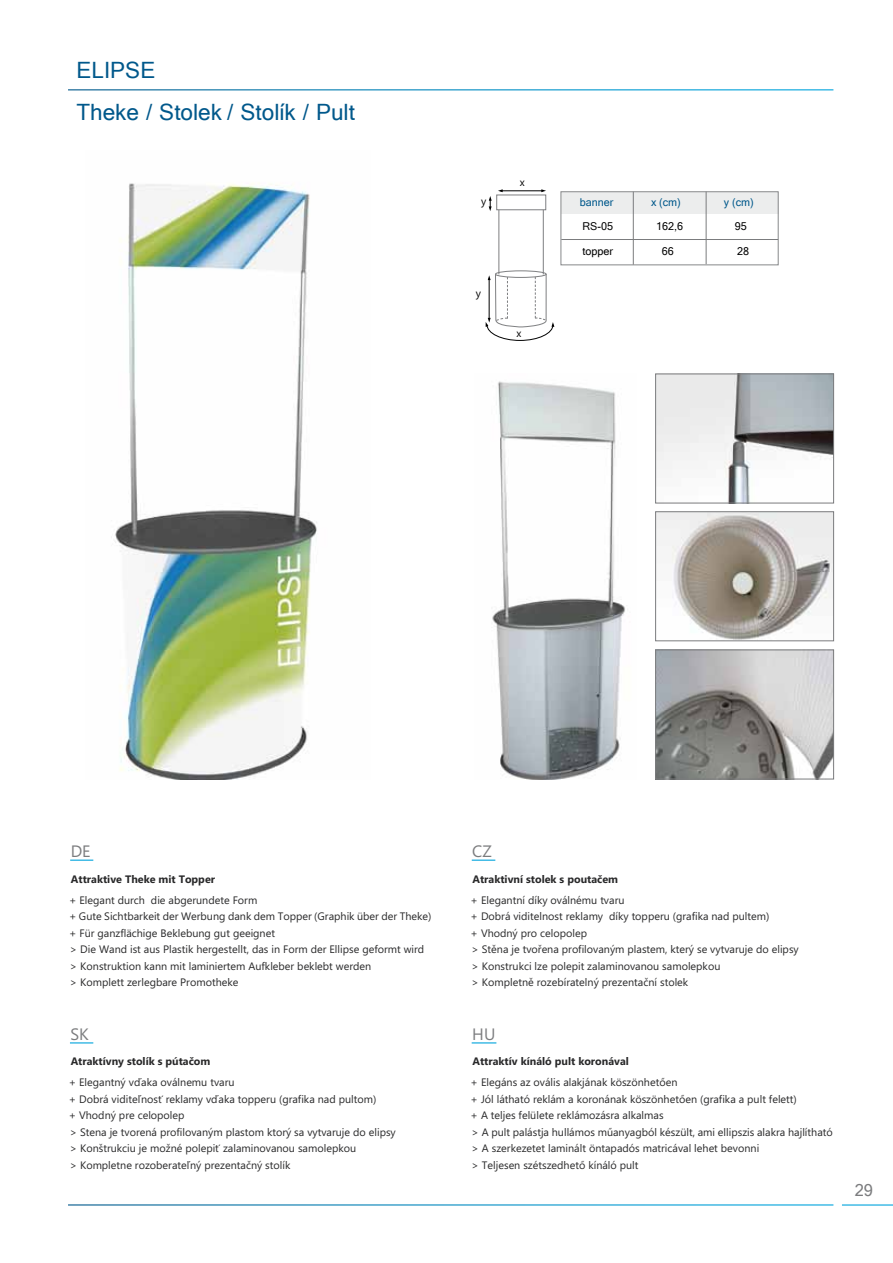
<style>
.page{position:relative;width:893px;height:1263px;background:#fff}
.page>*{position:absolute;margin:0;border:0;box-sizing:border-box;transform-origin:0 0}
.t1{font:22.5px/42px "Microsoft Sans Serif";color:#00588b}
.t2{font:16.5px "Microsoft Phags Pa";color:#7b7c7e}
.t3{font:16.5px "Microsoft Sans Serif";color:#7b7c7e}
.t4{font:10.8px/16.5px "Microsoft Phags Pa";color:#282829}
.t5{font:700 10.8px "Microsoft Phags Pa";color:#282829}
.t6{font:10.8px "Microsoft Sans Serif";color:#000}
.t7{font:10.8px "Microsoft Sans Serif";color:#00588b}
.t8{font:10.8px "Microsoft Phags Pa";color:#000}
</style>
<div class="page">
<svg style="left:70px;top:1042px;width:23px;height:1px"></svg>
<svg style="left:472px;top:1042px;width:24px;height:1px"></svg>
<img style="left:111px;top:183px;width:206px;height:597px">
<img style="left:492px;top:381px;width:133px;height:399px">
<img style="left:657px;top:376px;width:175px;height:125px">
<div style="left:655px;top:374px;width:179px;height:129px;border:1px solid #7b7c7e"></div>
<img style="left:657px;top:513px;width:175px;height:126px">
<div style="left:655px;top:511px;width:179px;height:130px;border:1px solid #7b7c7e"></div>
<img style="left:657px;top:652px;width:175px;height:125px">
<div style="left:655px;top:650px;width:179px;height:129px;border:1px solid #7b7c7e"></div>
<div style="left:561px;top:192px;width:217px;height:21px;background:#eceded"></div>
<hr style="left:706px;top:191px;width:1px;height:73px;background:#7b7c7e">
<hr style="left:633px;top:192px;width:1px;height:73px;background:#7b7c7e">
<div style="left:561px;top:191px;width:218px;height:74px;border:1px solid #87888a"></div>
<svg style="left:489px;top:196px;width:3px;height:15px"></svg>
<hr style="left:500px;top:191px;width:42px;height:1px;background:#000">
<svg style="left:498px;top:189px;width:5px;height:3px"></svg>
<svg style="left:541px;top:189px;width:5px;height:3px"></svg>
<svg style="left:495px;top:271px;width:51px;height:6px"></svg>
<div style="left:495px;top:270px;width:51px;height:8px;border:1px solid #7e7f81;border-radius:50%"></div>
<hr style="left:499px;top:205px;width:1px;height:69px;background:#7e7f81">
<hr style="left:543px;top:206px;width:1px;height:68px;background:#7e7f81">
<div style="left:496px;top:195px;width:50px;height:15px;background:#fff;border:1px solid #7e7f81"></div>
<hr style="left:561px;top:239px;width:217px;height:1px;background:#7b7c7e">
<svg style="left:486px;top:274px;width:68px;height:67px"></svg>
<h1 class="t1" style="left:77px;top:48px;width:280px">ELIPSE<br>Theke / Stolek / Stolík / Pult</h1>
<p class="t8" style="left:481px;top:194px;width:7px">y</p>
<p class="t8" style="left:520px;top:175px;width:6px">x</p>
<p class="t8" style="left:476px;top:286px;width:7px">y</p>
<p class="t8" style="left:517px;top:325px;width:6px">x</p>
<p class="t7" style="left:580px;top:196px;width:35px">banner</p>
<p class="t7" style="left:651px;top:196px;width:31px">x (cm)</p>
<p class="t7" style="left:724px;top:196px;width:31px">y (cm)</p>
<p class="t6" style="left:582px;top:219px;width:32px">RS-05</p>
<p class="t6" style="left:656px;top:219px;width:29px">162,6</p>
<p class="t6" style="left:735px;top:219px;width:14px">95</p>
<p class="t6" style="left:582px;top:245px;width:32px">topper</p>
<p class="t6" style="left:662px;top:245px;width:14px">66</p>
<p class="t6" style="left:737px;top:245px;width:14px">28</p>
<h2 class="t2" style="left:71px;top:840px;width:21px">DE</h2>
<p class="t5" style="left:71px;top:871px;width:146px">Attraktive Theke mit Topper</p>
<p class="t4" style="left:69px;top:891px;width:364px">+ Elegant durch die abgerundete Form<br>+ Gute Sichtbarkeit der Werbung dank dem Topper (Graphik über der Theke) + Für ganzflächige Beklebung gut geeignet<br>&gt; Die Wand ist aus Plastik hergestellt, das in Form der Ellipse geformt wird &gt; Konstruktion kann mit laminiertem Aufkleber beklebt werden<br>&gt; Komplett zerlegbare Promotheke</p>
<h2 class="t2" style="left:70px;top:1022px;width:20px">SK</h2>
<p class="t5" style="left:71px;top:1054px;width:141px">Atraktívny stolík s pútačom</p>
<p class="t4" style="left:69px;top:1074px;width:329px">+ Elegantný vďaka oválnemu tvaru<br>+ Dobrá viditeľnosť reklamy vďaka topperu (grafika nad pultom)<br>+ Vhodný pre celopolep<br>&gt; Stena je tvorená profilovaným plastom ktorý sa vytvaruje do elipsy &gt; Konštrukciu je možné polepiť zalaminovanou samolepkou<br>&gt; Kompletne rozoberateľný prezentačný stolík</p>
<h2 class="t2" style="left:472px;top:840px;width:21px">CZ</h2>
<p class="t5" style="left:472px;top:871px;width:147px">Atraktivní stolek s poutačem</p>
<p class="t4" style="left:471px;top:891px;width:330px">+ Elegantní díky oválnému tvaru<br>+ Dobrá viditelnost reklamy díky topperu (grafika nad pultem)<br>+ Vhodný pro celopolep<br>&gt; Stěna je tvořena profilovaným plastem, který se vytvaruje do elipsy &gt; Konstrukci lze polepit zalaminovanou samolepkou<br>&gt; Kompletně rozebíratelný prezentační stolek</p>
<h2 class="t2" style="left:472px;top:1022px;width:25px">HU</h2>
<p class="t5" style="left:472px;top:1054px;width:158px">Attraktív kínáló pult koronával</p>
<p class="t4" style="left:471px;top:1074px;width:364px">+ Elegáns az ovális alakjának köszönhetően<br>+ Jól látható reklám a koronának köszönhetően (grafika a pult felett)<br>+ A teljes felülete reklámozásra alkalmas<br>&gt; A pult palástja hullámos műanyagból készült, ami ellipszis alakra hajlítható &gt; A szerkezetet laminált öntapadós matricával lehet bevonni<br>&gt; Teljesen szétszedhető kínáló pult</p>
<h2 class="t3" style="left:855px;top:1179px;width:20px">29</h2>
</div>
